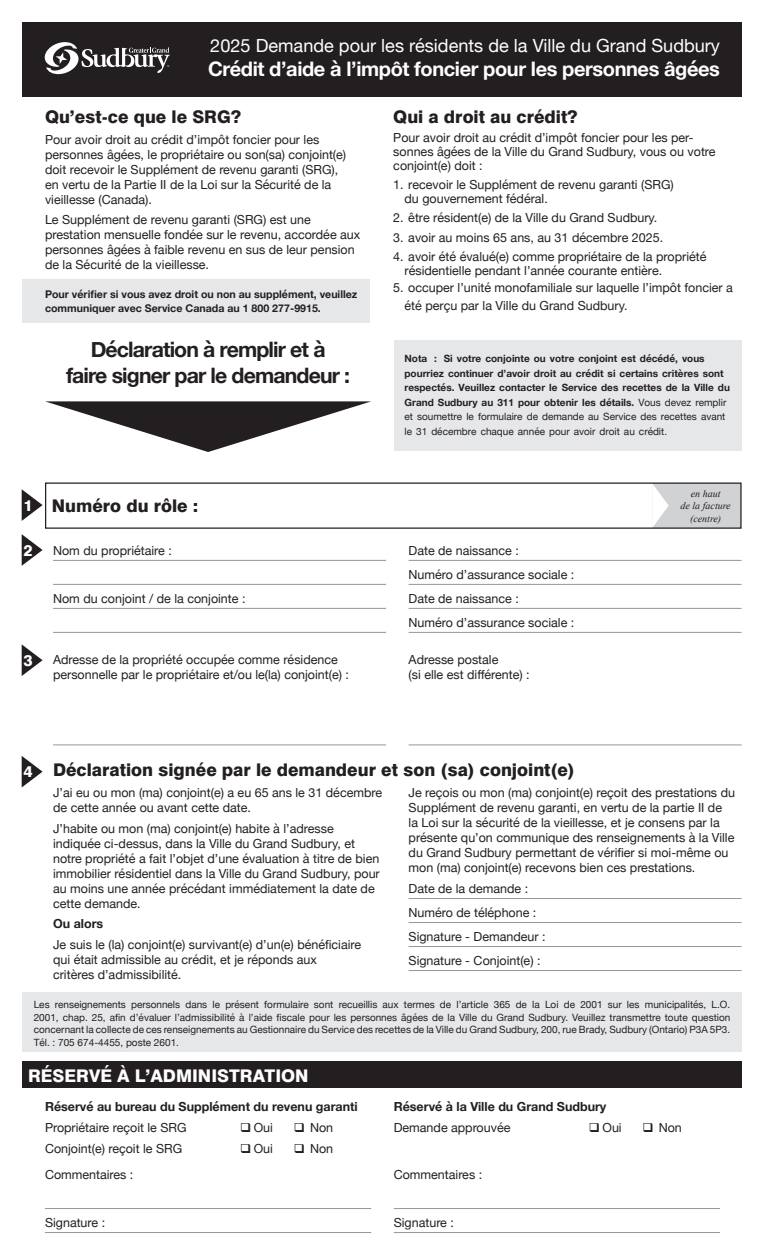
<style>
.page{position:relative;width:765px;height:1260px;background:#fff}
.page>*{position:absolute;margin:0;border:0;box-sizing:border-box;transform-origin:0 0}
.t1{font:700 21.25px/25.5px "Helvetica Neue";letter-spacing:-.04em;color:#231f20;text-align:center}
.t2{font:700 20px "Helvetica Neue";letter-spacing:-.02em;color:#fff}
.t3{font:18.12px "Helvetica Neue";color:#fff}
.t4{font:800 17.5px "Swiss 721 BT";color:#231f20}
.t5{font:800 17.5px "Swiss 721 BT";color:#fff}
.t6{font:800 15.62px "Swiss 721 BT";color:#fff}
.t7{font:12.5px/15px "Helvetica Neue";color:#231f20}
.t8{font:700 12.5px "Helvetica Neue";color:#231f20}
.t9{font:700 10.62px/13.8px "Helvetica Neue";color:#231f20}
.t10{font:10px/12.5px "Helvetica Neue";color:#231f20;text-align:justify}
.t11{font:700 10px/14.5px "Helvetica Neue";color:#231f20}
.t12{font:italic 10px/12.5px "Times New Roman";color:#231f20;text-align:center}
.s1{font-size:15.62px;color:#fff}
.s2{font-style:inherit}
.s3{font-weight:400}
</style>
<div class="page">
<div style="left:22px;top:279px;width:348px;height:43px;background:#e6e7e9"></div>
<div style="left:22px;top:22px;width:720px;height:75px;background:#231f20"></div>
<div style="left:652px;top:483px;width:37px;height:45px;background:#d1d2d4"></div>
<svg style="left:652px;top:484px;width:17px;height:43px"></svg>
<svg style="left:44px;top:42px;width:126px;height:33px"></svg>
<div style="left:394px;top:340px;width:348px;height:111px;background:#e6e7e9"></div>
<div style="left:22px;top:993px;width:720px;height:59px;background:#e6e7e9"></div>
<div style="left:22px;top:1061px;width:720px;height:27px;background:#231f20"></div>
<svg style="left:45px;top:401px;width:326px;height:51px"></svg>
<div style="left:670px;top:483px;width:71px;height:45px;background:#d1d2d4"></div>
<div style="left:45px;top:482px;width:697px;height:47px;border:1px solid #231f20"></div>
<svg style="left:22px;top:489px;width:21px;height:32px"></svg>
<svg style="left:22px;top:534px;width:21px;height:32px"></svg>
<svg style="left:22px;top:644px;width:21px;height:32px"></svg>
<svg style="left:22px;top:756px;width:21px;height:31px"></svg>
<hr style="left:53px;top:560px;width:333px;height:1px;background:#939598">
<hr style="left:53px;top:584px;width:333px;height:1px;background:#939598">
<hr style="left:53px;top:608px;width:333px;height:1px;background:#939598">
<hr style="left:53px;top:632px;width:333px;height:1px;background:#939598">
<hr style="left:409px;top:560px;width:333px;height:1px;background:#939598">
<hr style="left:409px;top:584px;width:333px;height:1px;background:#939598">
<hr style="left:409px;top:608px;width:333px;height:1px;background:#939598">
<hr style="left:409px;top:632px;width:333px;height:1px;background:#939598">
<hr style="left:53px;top:745px;width:333px;height:1px;background:#939598">
<hr style="left:409px;top:745px;width:333px;height:1px;background:#939598">
<hr style="left:45px;top:1208px;width:326px;height:1px;background:#939598">
<hr style="left:45px;top:1232px;width:326px;height:1px;background:#939598">
<hr style="left:394px;top:1208px;width:326px;height:1px;background:#939598">
<hr style="left:394px;top:1232px;width:326px;height:1px;background:#939598">
<hr style="left:409px;top:898px;width:333px;height:1px;background:#939598">
<hr style="left:409px;top:922px;width:333px;height:1px;background:#939598">
<hr style="left:409px;top:946px;width:333px;height:1px;background:#939598">
<hr style="left:409px;top:970px;width:333px;height:1px;background:#939598">
<h3 class="t3" style="left:210px;top:33px;width:511px">2025 Demande pour les résidents de la Ville du Grand Sudbury</h3>
<h2 class="t2" style="left:208px;top:54px;width:513px">Crédit d’aide à l’impôt foncier pour les personnes âgées</h2>
<h3 class="t4" style="left:45px;top:106px;width:198px">Qu’est-ce que le SRG?</h3>
<p class="t7" style="left:45px;top:132px;width:303px">Pour avoir droit au crédit d’impôt foncier pour les personnes âgées, le propriétaire ou son(sa) conjoint(e) doit recevoir le Supplément de revenu garanti (SRG), en vertu de la Partie II de la Loi sur la Sécurité de la vieillesse (Canada).</p>
<p class="t7" style="left:45px;top:213px;width:317px">Le Supplément de revenu garanti (SRG) est une prestation mensuelle fondée sur le revenu, accordée aux personnes âgées à faible revenu en sus de leur pension de la Sécurité de la vieillesse.</p>
<p class="t9" style="left:45px;top:288px;width:314px">Pour vérifier si vous avez droit ou non au supplément, veuillez communiquer avec Service Canada au 1 800 277-9915.</p>
<h3 class="t4" style="left:393px;top:106px;width:186px">Qui a droit au crédit?</h3>
<p class="t7" style="left:393px;top:132px;width:324px;line-height:13.8px">Pour avoir droit au crédit d’impôt foncier pour les per&shy;sonnes âgées de la Ville du Grand Sudbury, vous ou votre conjoint(e) doit :</p>
<p class="t7" style="left:405px;top:179px;width:271px;line-height:13.8px;text-indent:-11px">1. recevoir le Supplément de revenu garanti (SRG) du gouvernement fédéral.</p>
<p class="t7" style="left:393px;top:211px;width:266px">2. être résident(e) de la Ville du Grand Sudbury.</p>
<p class="t7" style="left:393px;top:231px;width:271px">3. avoir au moins 65 ans, au 31 décembre 2025.</p>
<p class="t7" style="left:405px;top:251px;width:303px;line-height:13.8px;text-indent:-11px">4. avoir été évalué(e) comme propriétaire de la propriété résidentielle pendant l’année courante entière.</p>
<p class="t7" style="left:405px;top:279px;width:330px;line-height:18.1px;text-indent:-11px">5. occuper l’unité monofamiliale sur laquelle l’impôt foncier a été perçu par la Ville du Grand Sudbury.</p>
<h1 class="t1" style="left:66px;top:338px;width:286px">Déclaration à remplir et à<br>faire signer par le demandeur :</h1>
<h3 class="t4" style="left:24px;top:495px;width:176px"><span class="s1">1</span> Numéro du rôle :</h3>
<p class="t6" style="left:24px;top:541px;width:11px">2</p>
<p class="t7" style="left:53px;top:543px;width:120px">Nom du propriétaire :</p>
<p class="t7" style="left:53px;top:591px;width:194px">Nom du conjoint / de la conjointe :</p>
<p class="t11" style="left:405px;top:352px;width:327px"><span class="s2">Nota :</span> Si votre conjointe ou votre conjoint est décédé, vous pourriez continuer d’avoir droit au crédit si certains critères sont respectés. Veuillez contacter le Service des recettes de la Ville du Grand Sudbury au 311 pour obtenir les détails. <span class="s3">Vous devez remplir et soumettre le formulaire de demande au Service des recettes avant le 31 décembre chaque année pour avoir droit au crédit.</span></p>
<p class="t7" style="left:409px;top:539px;width:167px;line-height:24px">Date de naissance :<br>Numéro d’assurance sociale :<br>Date de naissance :<br>Numéro d’assurance sociale :</p>
<p class="t12" style="left:681px;top:487px;width:52px">en haut<br>de la facture (centre)</p>
<p class="t6" style="left:24px;top:651px;width:11px">3</p>
<p class="t7" style="left:53px;top:653px;width:297px">Adresse de la propriété occupée comme résidence personnelle par le propriétaire et/ou le(la) conjoint(e) :</p>
<p class="t7" style="left:409px;top:653px;width:123px">Adresse postale<br>(si elle est différente) :</p>
<p class="t6" style="left:24px;top:762px;width:11px">4</p>
<h3 class="t4" style="left:53px;top:760px;width:523px">Déclaration signée par le demandeur et son (sa) conjoint(e)</h3>
<p class="t7" style="left:53px;top:786px;width:331px">J’ai eu ou mon (ma) conjoint(e) a eu 65 ans le 31 décembre de cette année ou avant cette date.</p>
<p class="t7" style="left:53px;top:822px;width:328px">J’habite ou mon (ma) conjoint(e) habite à l’adresse indiquée ci-dessus, dans la Ville du Grand Sudbury, et notre propriété a fait l’objet d’une évaluation à titre de bien immobilier résidentiel dans la Ville du Grand Sudbury, pour au moins une année précédant immédiatement la date de cette demande.</p>
<p class="t8" style="left:53px;top:914px;width:52px">Ou alors</p>
<p class="t7" style="left:53px;top:938px;width:310px">Je suis le (la) conjoint(e) survivant(e) d’un(e) bénéficiaire qui était admissible au crédit, et je réponds aux critères d’admissibilité.</p>
<p class="t7" style="left:409px;top:786px;width:328px">Je reçois ou mon (ma) conjoint(e) reçoit des prestations du Supplément de revenu garanti, en vertu de la partie II de<br>la Loi sur la sécurité de la vieillesse, et je consens par la présente qu’on communique des renseignements à la Ville du Grand Sudbury permettant de vérifier si moi-même ou mon (ma) conjoint(e) recevons bien ces prestations.</p>
<p class="t7" style="left:409px;top:877px;width:139px;line-height:24px">Date de la demande :<br>Numéro de téléphone :<br>Signature - Demandeur :<br>Signature - Conjoint(e) :</p>
<p class="t10" style="left:34px;top:999px;width:698px">Les renseignements personnels dans le présent formulaire sont recueillis aux termes de l’article 365 de la Loi de 2001 sur les municipalités, L.O.<br>2001, chap. 25, afin d’évaluer l’admissibilité à l’aide fiscale pour les personnes âgées de la Ville du Grand Sudbury. Veuillez transmettre toute question concernant la collecte de ces renseignements au Gestionnaire du Service des recettes de la Ville du Grand Sudbury, 200, rue Brady, Sudbury (Ontario) P3A 5P3.<br>Tél. : 705 674-4455, poste 2601.</p>
<h3 class="t5" style="left:28px;top:1065px;width:282px">RÉSERVÉ À L’ADMINISTRATION</h3>
<p class="t8" style="left:45px;top:1097px;width:314px">Réservé au bureau du Supplément du revenu garanti</p>
<p class="t7" style="left:45px;top:1121px;width:143px">Propriétaire reçoit le SRG</p>
<p class="t7" style="left:240px;top:1121px;width:34px">❑ Oui</p>
<p class="t7" style="left:294px;top:1121px;width:41px">❑ Non</p>
<p class="t7" style="left:45px;top:1141px;width:139px">Conjoint(e) reçoit le SRG</p>
<p class="t7" style="left:240px;top:1141px;width:34px">❑ Oui</p>
<p class="t7" style="left:294px;top:1141px;width:41px">❑ Non</p>
<p class="t7" style="left:45px;top:1168px;width:90px">Commentaires :</p>
<p class="t7" style="left:45px;top:1216px;width:62px">Signature :</p>
<p class="t8" style="left:394px;top:1097px;width:214px">Réservé à la Ville du Grand Sudbury</p>
<p class="t7" style="left:394px;top:1121px;width:118px">Demande approuvée</p>
<p class="t7" style="left:589px;top:1121px;width:34px">❑ Oui</p>
<p class="t7" style="left:642px;top:1121px;width:41px">❑ Non</p>
<p class="t7" style="left:394px;top:1168px;width:90px">Commentaires :</p>
<p class="t7" style="left:394px;top:1216px;width:62px">Signature :</p>
</div>
